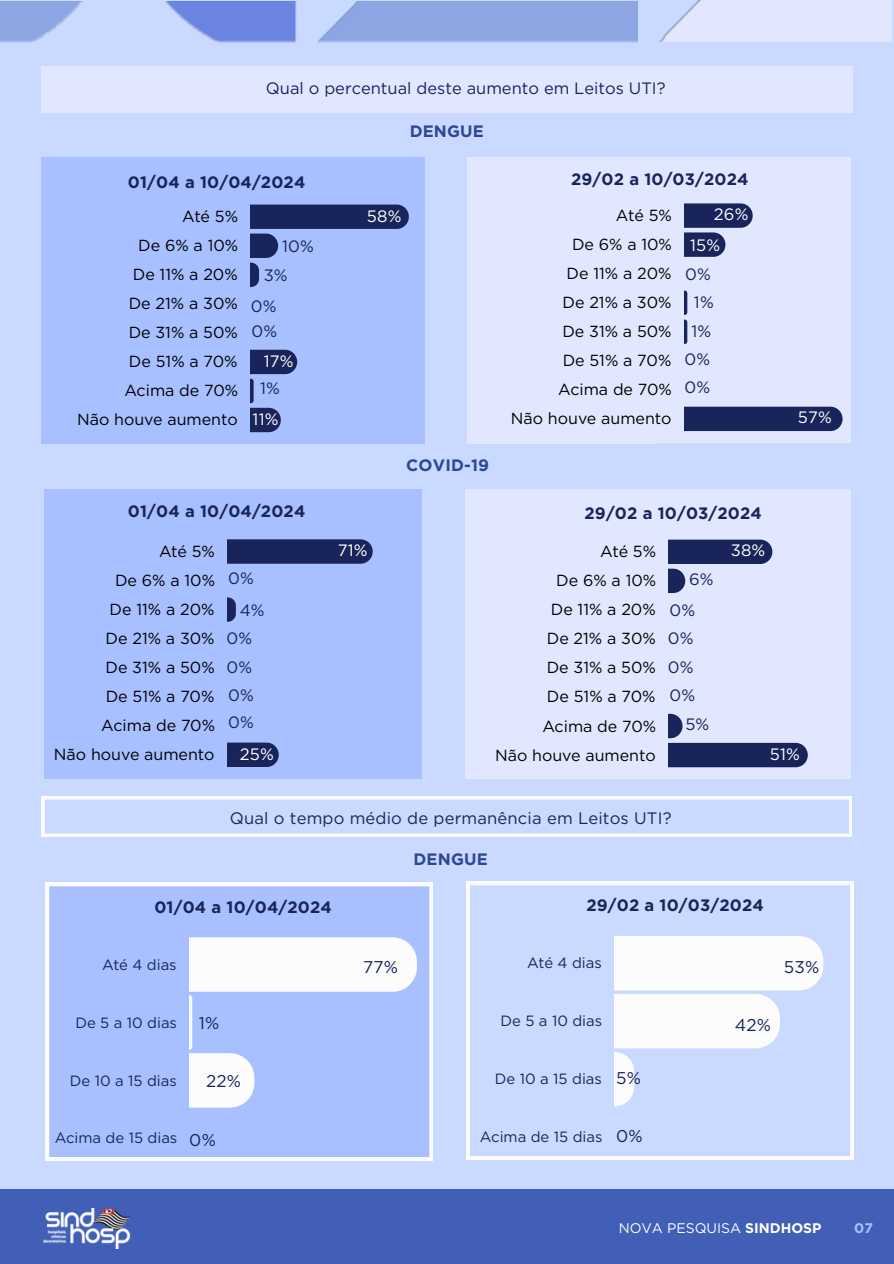
<style>
.page{position:relative;width:894px;height:1264px;background:#fff}
.page>*{position:absolute;margin:0;border:0;box-sizing:border-box;transform-origin:0 0}
.t1{font:17.1px "Gotham";letter-spacing:.01em;color:#19255a}
.t2{font:16.5px "Gotham";letter-spacing:.01em;color:#19255a}
.t3{font:700 16.5px "Gotham";letter-spacing:.01em;color:#19255a}
.t4{font:16.5px "Gotham";letter-spacing:.01em;color:#fff}
.t5{font:700 16.5px "Gotham";letter-spacing:.01em;color:#2d4796}
.t6{font:16.05px/29px "Gotham";color:#000;text-align:right}
.t7{font:14.85px "Gotham";color:#19255a}
.t8{font:13.95px "Gotham";color:#fff}
.t9{font:700 13.95px "Gotham";color:#a8c0ff}
.s1{font-weight:700}
</style>
<div class="page">
<div style="left:0;top:0;width:893px;height:1263px;background:#cad9ff"></div>
<img style="left:317px;top:0;width:574px;height:43px">
<img style="left:0;top:1px;width:82px;height:42px">
<img style="left:165px;top:1px;width:131px;height:42px">
<div style="left:467px;top:157px;width:383px;height:287px;background:#e1e7ff"></div>
<div style="left:41px;top:66px;width:811px;height:46px;background:#e1e7ff"></div>
<div style="left:465px;top:489px;width:385px;height:294px;background:#e1e7ff"></div>
<div style="left:46px;top:883px;width:386px;height:277px;background:#a8c0ff"></div>
<svg style="left:189px;top:937px;width:228px;height:170px;background:#cad8fd"></svg>
<div style="left:41px;top:157px;width:383px;height:295px;background:#a8c0ff"></div>
<svg style="left:251px;top:204px;width:157px;height:83px"></svg>
<svg style="left:251px;top:350px;width:46px;height:82px"></svg>
<div style="left:41px;top:444px;width:825px;height:43px;background:#cad9ff"></div>
<div style="left:44px;top:489px;width:378px;height:291px;background:#a8c0ff"></div>
<div style="left:228px;top:539px;width:144px;height:24px;background:#19255a"></div>
<svg style="left:228px;top:597px;width:8px;height:25px"></svg>
<svg style="left:228px;top:742px;width:51px;height:25px"></svg>
<svg style="left:466px;top:882px;width:387px;height:277px"></svg>
<svg style="left:684px;top:203px;width:68px;height:54px"></svg>
<svg style="left:684px;top:290px;width:3px;height:54px"></svg>
<div style="left:684px;top:406px;width:158px;height:25px;background:#19255a"></div>
<svg style="left:668px;top:539px;width:104px;height:54px"></svg>
<svg style="left:668px;top:713px;width:139px;height:54px"></svg>
<div style="left:41px;top:780px;width:812px;height:48px;background:#cad9ff"></div>
<svg style="left:41px;top:796px;width:810px;height:40px"></svg>
<svg style="left:614px;top:936px;width:209px;height:170px"></svg>
<div style="left:0;top:1189px;width:893px;height:74px;background:#415fb7"></div>
<img style="left:44px;top:1208px;width:86px;height:40px">
<h1 class="t2" style="left:266px;top:78px;width:401px">Qual o percentual deste aumento em Leitos UTI?</h1>
<p class="t3" style="left:128px;top:172px;width:179px">01/04 a 10/04/2024</p>
<p class="t6" style="left:77px;top:202px;width:163px">Até 5%<br>De 6% a 10%<br>De 11% a 20%<br>De 21% a 30%<br>De 31% a 50%<br>De 51% a 70%<br>Acima de 70%<br>Não houve aumento</p>
<h3 class="t2" style="left:282px;top:236px;width:33px">10%</h3>
<h3 class="t2" style="left:263px;top:265px;width:26px">3%</h3>
<h3 class="t2" style="left:251px;top:296px;width:27px">0%</h3>
<h3 class="t2" style="left:251px;top:321px;width:27px">0%</h3>
<h3 class="t4" style="left:263px;top:351px;width:31px">17%</h3>
<h3 class="t2" style="left:260px;top:378px;width:21px">1%</h3>
<h3 class="t4" style="left:252px;top:409px;width:27px">11%</h3>
<p class="t3" style="left:128px;top:501px;width:179px">01/04 a 10/04/2024</p>
<p class="t6" style="left:54px;top:536px;width:163px">Até 5%<br>De 6% a 10%<br>De 11% a 20%<br>De 21% a 30%<br>De 31% a 50%<br>De 51% a 70%<br>Acima de 70%<br>Não houve aumento</p>
<h3 class="t2" style="left:228px;top:568px;width:27px">0%</h3>
<h3 class="t2" style="left:240px;top:600px;width:26px">4%</h3>
<h3 class="t2" style="left:226px;top:628px;width:27px">0%</h3>
<h3 class="t2" style="left:226px;top:656px;width:27px">0%</h3>
<h3 class="t2" style="left:228px;top:685px;width:27px">0%</h3>
<h1 class="t2" style="left:228px;top:712px;width:27px">0%</h1>
<h3 class="t4" style="left:240px;top:744px;width:36px">25%</h3>
<h3 class="t5" style="left:409px;top:121px;width:76px">DENGUE</h3>
<h3 class="t4" style="left:367px;top:206px;width:36px">58%</h3>
<h3 class="t3" style="left:571px;top:169px;width:179px">29/02 a 10/03/2024</h3>
<p class="t6" style="left:510px;top:201px;width:163px">Até 5%<br>De 6% a 10%<br>De 11% a 20%<br>De 21% a 30%<br>De 31% a 50%<br>De 51% a 70%<br>Acima de 70%<br>Não houve aumento</p>
<h3 class="t4" style="left:713px;top:204px;width:36px">26%</h3>
<h3 class="t4" style="left:689px;top:235px;width:32px">15%</h3>
<h3 class="t2" style="left:685px;top:264px;width:27px">0%</h3>
<h3 class="t2" style="left:693px;top:292px;width:21px">1%</h3>
<h3 class="t2" style="left:691px;top:321px;width:21px">1%</h3>
<h3 class="t2" style="left:684px;top:349px;width:27px">0%</h3>
<h3 class="t2" style="left:684px;top:377px;width:27px">0%</h3>
<h3 class="t4" style="left:797px;top:407px;width:35px">57%</h3>
<h3 class="t4" style="left:338px;top:540px;width:31px">71%</h3>
<h3 class="t5" style="left:406px;top:455px;width:84px">COVID-19</h3>
<h3 class="t3" style="left:584px;top:502px;width:179px">29/02 a 10/03/2024</h3>
<p class="t6" style="left:495px;top:537px;width:163px">Até 5%<br>De 6% a 10%<br>De 11% a 20%<br>De 21% a 30%<br>De 31% a 50%<br>De 51% a 70%<br>Acima de 70%<br>Não houve aumento</p>
<h3 class="t2" style="left:688px;top:569px;width:26px">6%</h3>
<h3 class="t2" style="left:669px;top:600px;width:27px">0%</h3>
<h3 class="t2" style="left:667px;top:628px;width:27px">0%</h3>
<h1 class="t2" style="left:667px;top:657px;width:27px">0%</h1>
<h2 class="t2" style="left:669px;top:685px;width:27px">0%</h2>
<h2 class="t2" style="left:685px;top:714px;width:25px">5%</h2>
<h3 class="t4" style="left:730px;top:540px;width:36px">38%</h3>
<h3 class="t4" style="left:769px;top:744px;width:32px">51%</h3>
<h3 class="t2" style="left:230px;top:807px;width:443px">Qual o tempo médio de permanência em Leitos UTI?</h3>
<h2 class="t5" style="left:413px;top:849px;width:76px">DENGUE</h2>
<p class="t3" style="left:154px;top:897px;width:179px">01/04 a 10/04/2024</p>
<p class="t3" style="left:586px;top:894px;width:179px">29/02 a 10/03/2024</p>
<p class="t7" style="left:102px;top:955px;width:76px">Até 4 dias</p>
<h2 class="t1" style="left:363px;top:956px;width:36px">77%</h2>
<p class="t7" style="left:527px;top:954px;width:76px">Até 4 dias</p>
<h3 class="t1" style="left:783px;top:956px;width:37px">53%</h3>
<p class="t7" style="left:75px;top:1013px;width:103px">De 5 a 10 dias</p>
<h3 class="t1" style="left:199px;top:1012px;width:22px">1%</h3>
<p class="t7" style="left:500px;top:1012px;width:103px">De 5 a 10 dias</p>
<h3 class="t1" style="left:734px;top:1014px;width:38px">42%</h3>
<p class="t7" style="left:70px;top:1071px;width:108px">De 10 a 15 dias</p>
<h3 class="t1" style="left:206px;top:1070px;width:36px">22%</h3>
<p class="t7" style="left:495px;top:1069px;width:108px">De 10 a 15 dias</p>
<h3 class="t1" style="left:616px;top:1067px;width:26px">5%</h3>
<p class="t7" style="left:55px;top:1129px;width:124px">Acima de 15 dias</p>
<h2 class="t1" style="left:189px;top:1129px;width:28px">0%</h2>
<p class="t7" style="left:479px;top:1127px;width:124px">Acima de 15 dias</p>
<h3 class="t1" style="left:616px;top:1125px;width:28px">0%</h3>
<h3 class="t8" style="left:618px;top:1219px;width:204px">NOVA PESQUISA <span class="s1">SINDHOSP</span></h3>
<h3 class="t9" style="left:854px;top:1219px;width:20px">07</h3>
<h2 class="t9" style="left:842px;top:1219px;width:20px">03</h2>
</div>
